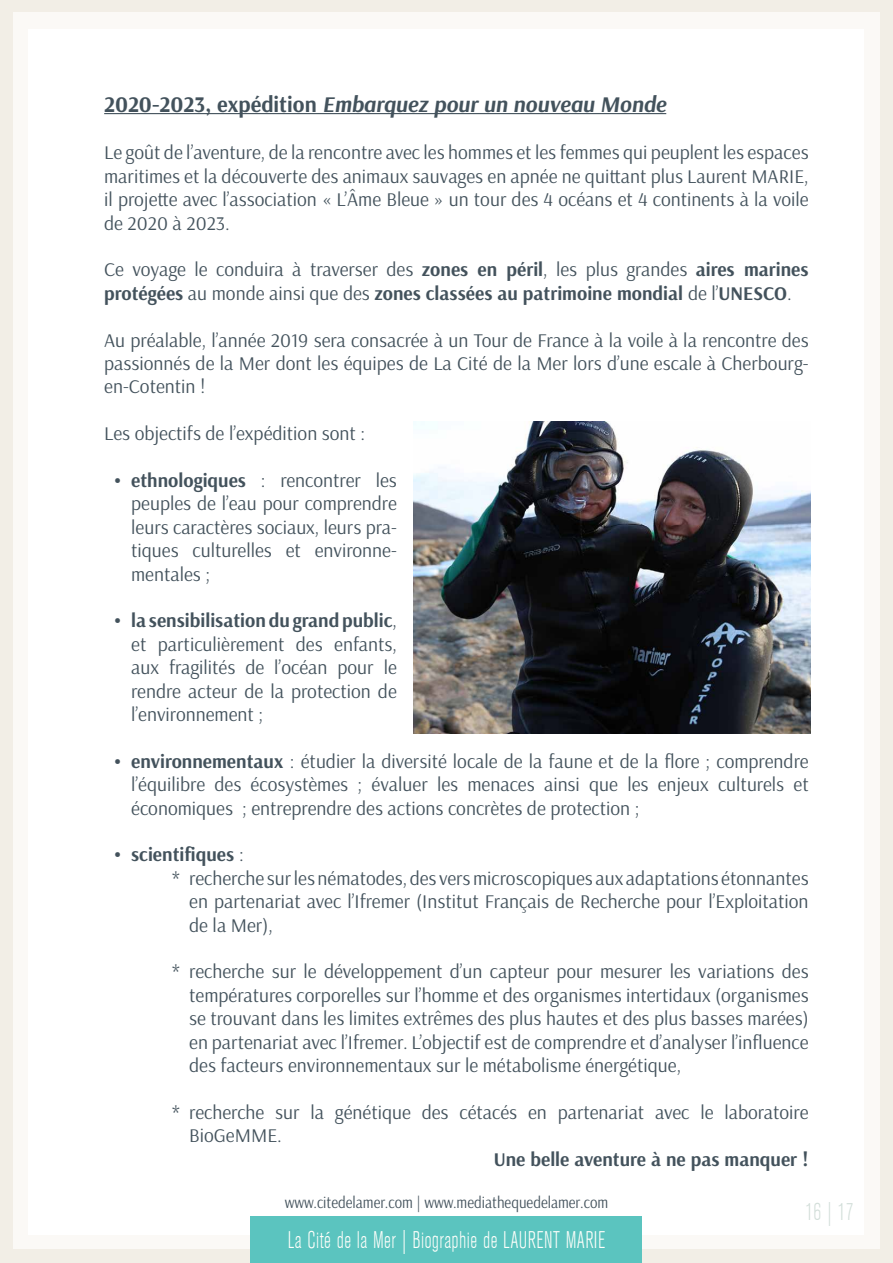
<style>
.page{position:relative;width:893px;height:1263px;background:#fff}
.page>*{position:absolute;margin:0;border:0;box-sizing:border-box;transform-origin:0 0}
.t1{font:300 condensed 24px "Akzidenz Grotesk BE";letter-spacing:.02em;color:#fffffb;scale:.9 1}
.t2{font:300 condensed 24px "Akzidenz Grotesk BE";color:#d2ded9;scale:.9 1}
.t3{font:italic 700 22.5px "Arsenal";color:#43525c}
.t4{font:19.5px/23.4px "Arsenal";color:#43525c;text-align:justify}
.t5{font:700 19.5px/23.4px "Arsenal";color:#43525c}
.t6{font:16.5px "Arsenal";color:#43525c;scale:.9 1}
.s1{font-style:normal}
.s2{font-weight:400}
.s3{font-weight:700}
</style>
<div class="page">
<div style="left:0;top:0;width:13px;height:1263px;background:#f2eee6"></div>
<div style="left:880px;top:0;width:13px;height:1263px;background:#f2eee6"></div>
<div style="left:0;top:0;width:893px;height:12px;background:#f2eee6"></div>
<div style="left:0;top:1249px;width:893px;height:14px;background:#f2eee6"></div>
<div style="left:251px;top:1216px;width:391px;height:47px;background:#5bc4bf"></div>
<hr style="left:104px;top:113px;width:562px;height:1px;background:#43525c">
<img style="left:414px;top:422px;width:397px;height:312px">
<p class="t3" style="left:104px;top:91px;width:564px"><span class="s1">2020-2023, expédition</span> Embarquez pour un nouveau Monde</p>
<p class="t4" style="left:104px;top:141px;width:706px">Le goût de l’aventure, de la rencontre avec les hommes et les femmes qui peuplent les espaces maritimes et la découverte des animaux sauvages en apnée ne quittant plus Laurent MARIE, il projette avec l’association « L’Âme Bleue » un tour des 4 océans et 4 continents à la voile de 2020 à 2023.</p>
<p class="t5" style="left:104px;top:259px;width:706px"><span class="s2">Ce voyage le conduira à traverser des</span> zones en péril<span class="s2">, les plus grandes</span> aires marines protégées <span class="s2">au monde ainsi que des</span> zones classées au patrimoine mondial <span class="s2">de l’</span>UNESCO<span class="s2">.</span></p>
<p class="t4" style="left:104px;top:328px;width:706px">Au préalable, l’année 2019 sera consacrée à un Tour de France à la voile à la rencontre des passionnés de la Mer dont les équipes de La Cité de la Mer lors d’une escale à Cherbourg&shy;en-Cotentin !</p>
<p class="t4" style="left:104px;top:422px;width:263px">Les objectifs de l’expédition sont :</p>
<p class="t4" style="left:131px;top:469px;width:267px;text-indent:-17px"><span class="s3">• ethnologiques</span> : rencontrer les peuples de l’eau pour comprendre leurs caractères sociaux, leurs pra&shy;tiques culturelles et environne&shy;mentales ;</p>
<p class="t4" style="left:131px;top:609px;width:267px;text-indent:-17px"><span class="s3">• la sensibilisation du grand public</span>, et particulièrement des enfants, aux fragilités de l’océan pour le rendre acteur de la protection de l’environnement ;</p>
<p class="t4" style="left:131px;top:750px;width:679px;text-indent:-17px"><span class="s3">• environnementaux</span> : étudier la diversité locale de la faune et de la flore ; comprendre l’équilibre des écosystèmes ; évaluer les menaces ainsi que les enjeux culturels et économiques ; entreprendre des actions concrètes de protection ;</p>
<p class="t5" style="left:114px;top:844px;width:131px">• scientifiques <span class="s2">:</span></p>
<p class="t4" style="left:172px;top:867px;width:638px">* recherche sur les nématodes, des vers microscopiques aux adaptations étonnantes</p>
<p class="t4" style="left:189px;top:890px;width:621px">en partenariat avec l’Ifremer (Institut Français de Recherche pour l’Exploitation</p>
<p class="t4" style="left:189px;top:913px;width:85px">de la Mer),</p>
<p class="t4" style="left:189px;top:960px;width:621px;text-indent:-17px">* recherche sur le développement d’un capteur pour mesurer les variations des températures corporelles sur l’homme et des organismes intertidaux (organismes se trouvant dans les limites extrêmes des plus hautes et des plus basses marées) en partenariat avec l’Ifremer. L’objectif est de comprendre et d’analyser l’influence des facteurs environnementaux sur le métabolisme énergétique,</p>
<p class="t4" style="left:189px;top:1101px;width:621px;text-indent:-17px">* recherche sur la génétique des cétacés en partenariat avec le laboratoire<br>BioGeMME.</p>
<p class="t5" style="left:494px;top:1148px;width:316px">Une belle aventure à ne pas manquer !</p>
<p class="t6" style="left:285px;top:1193px;width:361px">www.citedelamer.com | www.mediathequedelamer.com</p>
<p class="t2" style="left:805px;top:1198px;width:55px">16 | 17</p>
<p class="t1" style="left:288px;top:1227px;width:354px">La Cité de la Mer | Biographie de LAURENT MARIE</p>
</div>
